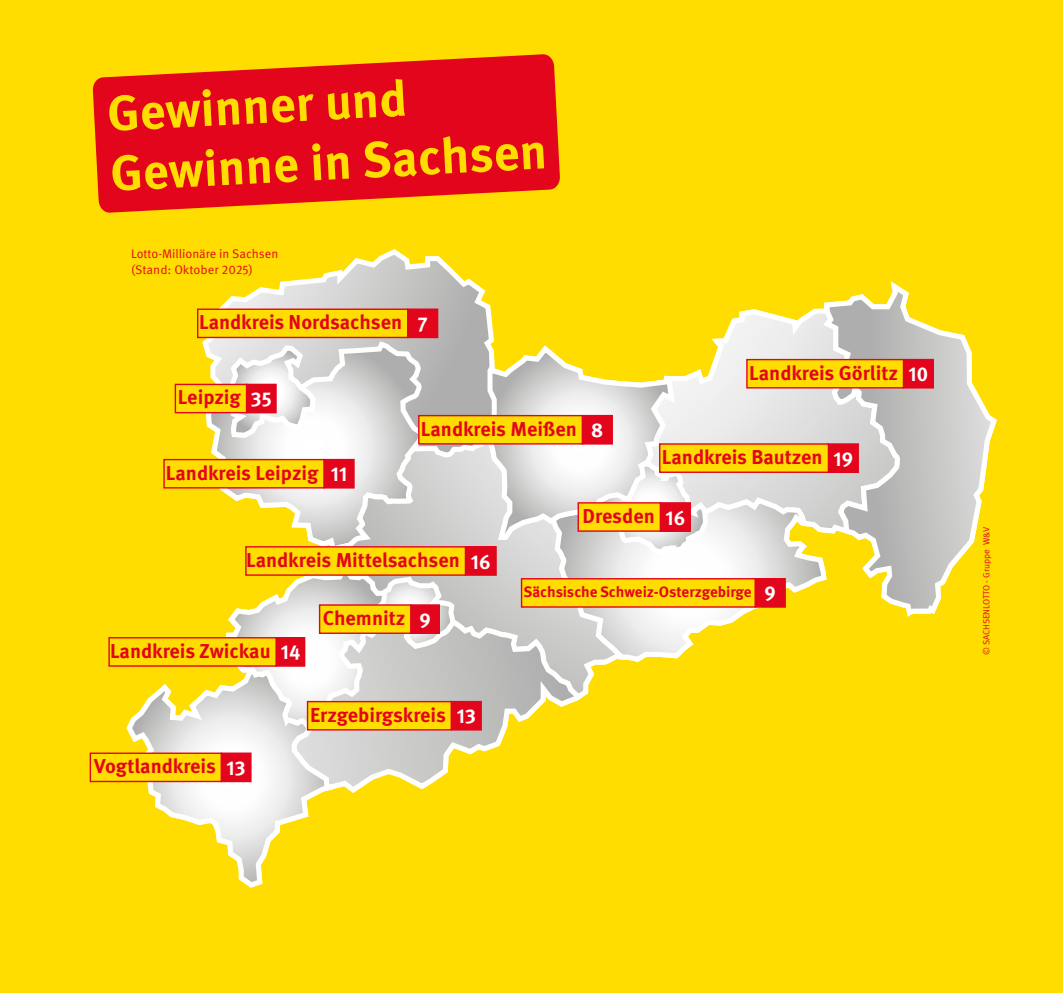
<style>
.page{position:relative;width:1063px;height:993px;background:#fff}
.page>*{position:absolute;margin:0;border:0;box-sizing:border-box;transform-origin:0 0}
.t1{font:700 50px/59.9px "Meta Pro";color:#fd0}
.t2{font:700 20.05px "Meta Pro";color:#e3051b}
.t3{font:700 20.05px "Meta Pro";color:#fff}
.t4{font:700 15px "Meta Pro";letter-spacing:-.005em;color:#e3051b}
.t5{font:12.5px "Meta Pro Norm";color:#e3051b}
.t6{font:12.5px "Meta Correspondence Pro";color:#e3051b}
.t7{font:9px "Meta Pro Norm";color:#e3051b}
.s1{font-family:"Meta Pro Norm"}
.s2{color:#fff}
</style>
<div class="page">
<div style="left:0;top:0;width:1063px;height:992px;background:#fd0"></div>
<svg style="left:163px;top:249px;width:331px;height:240px"></svg>
<svg style="left:202px;top:338px;width:225px;height:205px"></svg>
<svg style="left:313px;top:436px;width:294px;height:260px;background:#d7d5cf"></svg>
<svg style="left:224px;top:342px;width:94px;height:98px;background:#e8e7e7"></svg>
<svg style="left:339px;top:614px;width:246px;height:179px"></svg>
<svg style="left:225px;top:575px;width:235px;height:177px;background:#dcd5c0"></svg>
<svg style="left:710px;top:308px;width:109px;height:186px;background:#eae6d4"></svg>
<svg style="left:819px;top:281px;width:178px;height:336px"></svg>
<svg style="left:547px;top:494px;width:282px;height:170px"></svg>
<svg style="left:485px;top:342px;width:225px;height:215px"></svg>
<svg style="left:124px;top:661px;width:215px;height:227px"></svg>
<div style="left:828px;top:444px;width:30px;height:28px;background:#e3051b"></div>
<div style="left:828px;top:443px;width:31px;height:30px;border:1px solid #e3051b"></div>
<div style="left:903px;top:359px;width:30px;height:29px;background:#e3051b"></div>
<div style="left:903px;top:359px;width:31px;height:29px;border:1px solid #e3051b"></div>
<div style="left:197px;top:308px;width:212px;height:30px;background:#fd0;border:1px solid #e3051b"></div>
<div style="left:163px;top:459px;width:162px;height:29px;background:#fd0;border:1px solid #e3051b"></div>
<div style="left:324px;top:459px;width:30px;height:29px;background:#e3051b"></div>
<div style="left:324px;top:458px;width:31px;height:30px;border:1px solid #e3051b"></div>
<div style="left:746px;top:359px;width:158px;height:29px;background:#fd0;border:1px solid #e3051b"></div>
<div style="left:245px;top:546px;width:221px;height:29px;background:#fd0;border:1px solid #e3051b"></div>
<div style="left:466px;top:546px;width:30px;height:29px;background:#e3051b"></div>
<div style="left:465px;top:546px;width:32px;height:29px;border:1px solid #e3051b"></div>
<div style="left:521px;top:578px;width:235px;height:29px;background:#fd0;border:1px solid #e3051b"></div>
<div style="left:108px;top:637px;width:169px;height:29px;background:#fd0;border:1px solid #e3051b"></div>
<div style="left:276px;top:637px;width:29px;height:29px;background:#e3051b"></div>
<div style="left:659px;top:443px;width:170px;height:30px;background:#fd0;border:1px solid #e3051b"></div>
<div style="left:90px;top:752px;width:132px;height:30px;background:#fd0;border:1px solid #e3051b"></div>
<div style="left:221px;top:752px;width:30px;height:29px;background:#e3051b"></div>
<div style="left:221px;top:752px;width:31px;height:30px;border:1px solid #e3051b"></div>
<div style="left:307px;top:700px;width:145px;height:30px;background:#fd0;border:1px solid #e3051b"></div>
<div style="left:451px;top:701px;width:30px;height:28px;background:#e3051b"></div>
<div style="left:451px;top:700px;width:31px;height:30px;border:1px solid #e3051b"></div>
<div style="left:319px;top:604px;width:93px;height:29px;background:#fd0"></div>
<div style="left:411px;top:604px;width:28px;height:29px;background:#e3051b"></div>
<div style="left:410px;top:604px;width:30px;height:29px;border:1px solid #e3051b"></div>
<div style="left:175px;top:383px;width:72px;height:30px;background:#fd0;border:1px solid #e3051b"></div>
<div style="left:247px;top:384px;width:29px;height:28px;background:#e3051b"></div>
<div style="left:246px;top:383px;width:31px;height:30px;border:1px solid #e3051b"></div>
<div style="left:578px;top:502px;width:83px;height:29px;background:#fd0;border:1px solid #e3051b"></div>
<svg style="left:93px;top:54px;width:467px;height:159px;fill:#e3051b"></svg>
<div style="left:418px;top:415px;width:165px;height:29px;background:#fd0;border:1px solid #e3051b"></div>
<div style="left:582px;top:415px;width:30px;height:29px;background:#e3051b"></div>
<div style="left:582px;top:415px;width:31px;height:29px;border:1px solid #e3051b"></div>
<div style="left:408px;top:309px;width:30px;height:28px;background:#e3051b"></div>
<div style="left:407px;top:308px;width:31px;height:30px;border:1px solid #e3051b"></div>
<div style="left:660px;top:502px;width:30px;height:29px;background:#e3051b"></div>
<div style="left:660px;top:502px;width:31px;height:29px;border:1px solid #e3051b"></div>
<div style="left:755px;top:578px;width:30px;height:29px;background:#e3051b"></div>
<div style="left:755px;top:578px;width:31px;height:29px;border:1px solid #e3051b"></div>
<h1 class="t1" style="left:105px;top:81px;width:439px;rotate:-3deg">Gewinner und<br>Gewinne in Sachsen</h1>
<p class="t5" style="left:131px;top:244px;width:149px">Lotto-Millionäre in Sachsen</p>
<p class="t6" style="left:131px;top:260px;width:123px"><span class="s1">(</span>Stand: Oktober 2025<span class="s1">)</span></p>
<p class="t2" style="left:199px;top:306px;width:204px">Landkreis Nordsachsen</p>
<p class="t3" style="left:418px;top:308px;width:12px">7</p>
<p class="t2" style="left:178px;top:381px;width:95px">Leipzig <span class="s2">35</span></p>
<p class="t2" style="left:166px;top:457px;width:183px">Landkreis Leipzig <span class="s2">11</span></p>
<p class="t2" style="left:421px;top:413px;width:184px">Landkreis Meißen <span class="s2">8</span></p>
<p class="t2" style="left:749px;top:357px;width:150px">Landkreis Görlitz</p>
<p class="t2" style="left:662px;top:441px;width:162px">Landkreis Bautzen</p>
<p class="t3" style="left:834px;top:443px;width:21px">19</p>
<p class="t2" style="left:583px;top:500px;width:74px">Dresden</p>
<p class="t3" style="left:665px;top:501px;width:21px">16</p>
<p class="t2" style="left:246px;top:544px;width:246px">Landkreis Mittelsachsen <span class="s2">16</span></p>
<p class="t2" style="left:110px;top:635px;width:192px">Landkreis Zwickau <span class="s2">14</span></p>
<p class="t2" style="left:323px;top:602px;width:109px">Chemnitz <span class="s2">9</span></p>
<p class="t4" style="left:524px;top:579px;width:230px">Sächsische Schweiz-Osterzgebirge</p>
<p class="t3" style="left:765px;top:577px;width:13px">9</p>
<p class="t3" style="left:909px;top:358px;width:21px">10</p>
<p class="t2" style="left:94px;top:750px;width:153px">Vogtlandkreis <span class="s2">13</span></p>
<p class="t2" style="left:310px;top:698px;width:167px">Erzgebirgskreis <span class="s2">13</span></p>
<p class="t7" style="left:979px;top:655px;width:130px;rotate:-90deg">© SACHSENLOTTO - Gruppe W&amp;V</p>
</div>
